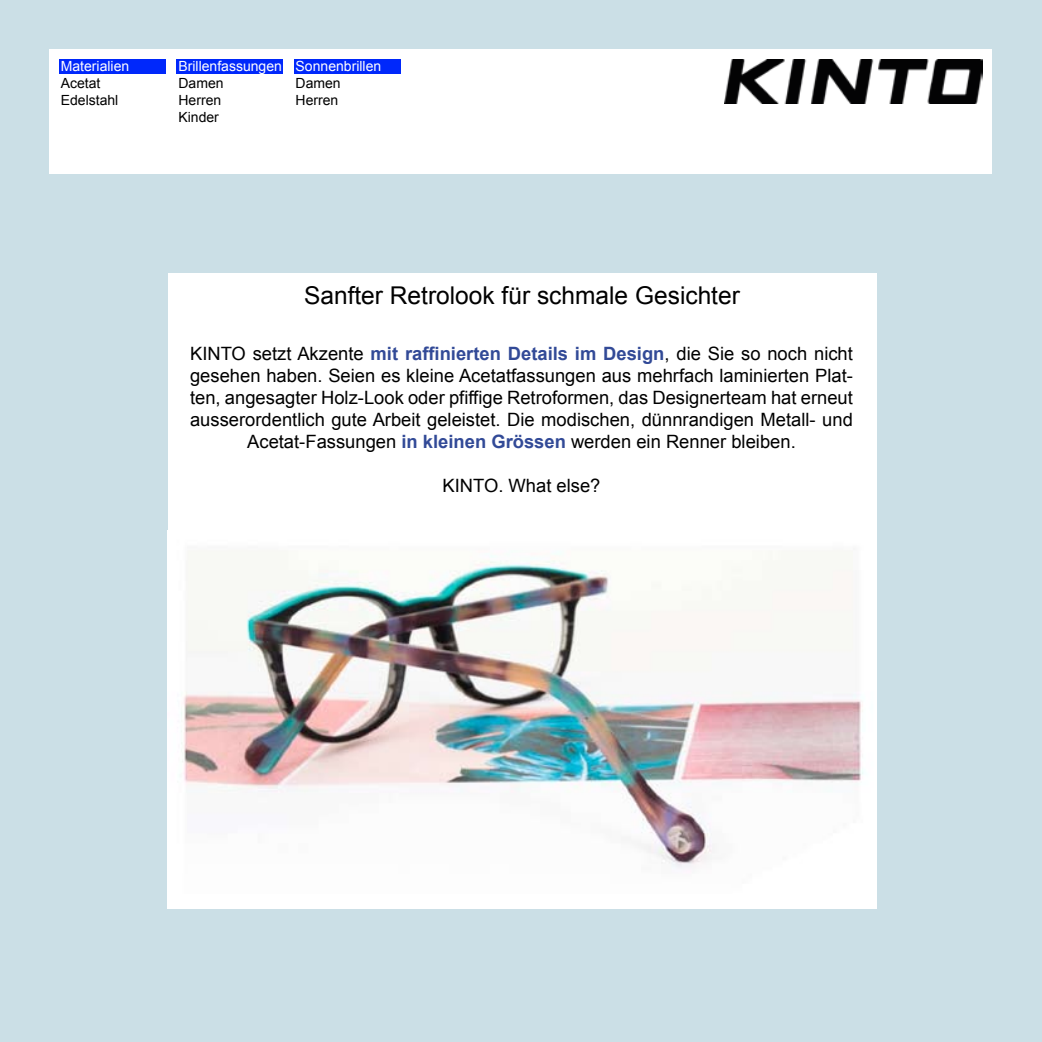
<style>
.page{position:relative;width:1042px;height:1042px;background:#cbdfe6}
.page>*{position:absolute;margin:0;border:0;box-sizing:border-box;transform-origin:0 0}
.t1{font:24.5px "Arial";color:#000}
.t2{font:18.38px/22.1px "Arial";color:#000;text-align:center}
.t3{font:14px/16.8px "Arial";color:#000}
.t4{font:14px "Arial";color:#fff}
.s1{font-weight:700;color:#324a97}
</style>
<div class="page">
<div style="left:50px;top:50px;width:942px;height:124px;background:#fff"></div>
<div style="left:176px;top:60px;width:107px;height:14px;background:#0028fb"></div>
<div style="left:60px;top:60px;width:106px;height:14px;background:#0028fb"></div>
<img style="left:724px;top:60px;width:258px;height:44px">
<div style="left:168px;top:273px;width:708px;height:617px;background:#fff"></div>
<div style="left:294px;top:60px;width:107px;height:14px;background:#0028fb"></div>
<img style="left:168px;top:550px;width:708px;height:358px">
<p class="t4" style="left:61px;top:57px;width:70px">Materialien</p>
<p class="t3" style="left:61px;top:75px;width:59px">Acetat<br>Edelstahl</p>
<p class="t4" style="left:178px;top:57px;width:105px">Brillenfassungen</p>
<p class="t3" style="left:178px;top:75px;width:47px">Damen<br>Herren<br>Kinder</p>
<p class="t4" style="left:296px;top:57px;width:87px">Sonnenbrillen</p>
<p class="t3" style="left:296px;top:75px;width:47px">Damen<br>Herren</p>
<h1 class="t1" style="left:304px;top:280px;width:437px">Sanfter Retrolook für schmale Gesichter</h1>
<p class="t2" style="left:190px;top:343px;width:664px">KINTO setzt Akzente <span class="s1">mit raffinierten Details im Design</span>, die Sie so noch nicht gesehen haben. Seien es kleine Acetatfassungen aus mehrfach laminierten Plat&shy;ten, angesagter Holz-Look oder pfiffige Retroformen, das Designerteam hat erneut ausserordentlich gute Arbeit geleistet. Die modischen, dünnrandigen Metall- und Acetat-Fassungen <span class="s1">in kleinen Grössen</span> werden ein Renner bleiben.</p>
<p class="t2" style="left:442px;top:475px;width:159px">KINTO. What else?</p>
</div>
